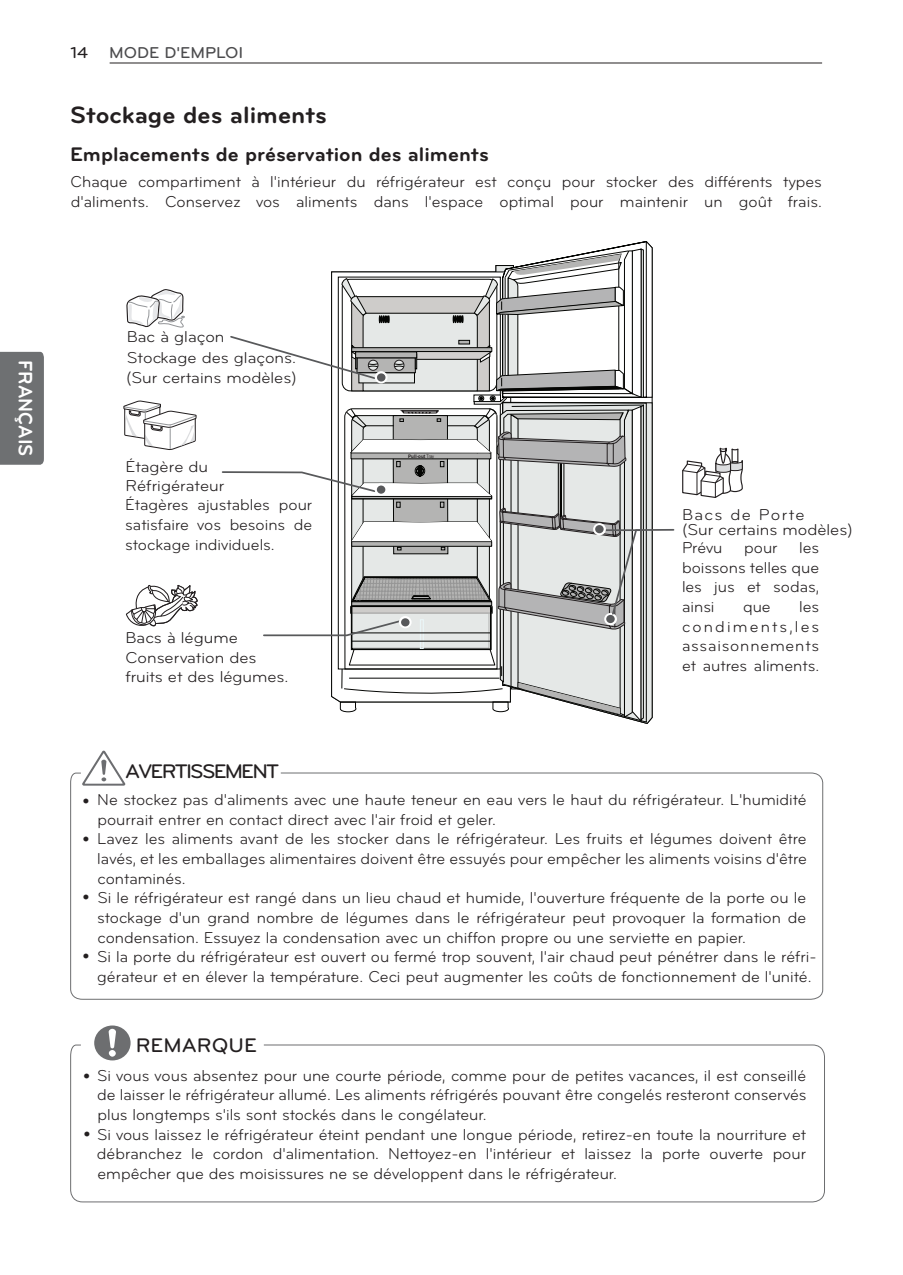
<style>
.page{position:relative;width:903px;height:1275px;background:#fff}
.page>*{position:absolute;margin:0;border:0;box-sizing:border-box;transform-origin:0 0}
.t1{font:700 24.5px "Bryant LG";color:#231f20;scale:1.04 1}
.t2{font:700 20.47px "Bryant LG";color:#231f20;scale:1.04 1}
.t3{font:500 20.47px "Bryant LG";letter-spacing:-.085em;color:#231f20;scale:1.04 1}
.t4{font:500 20.47px "Bryant LG";color:#231f20;scale:1.04 1}
.t5{font:700 20.12px "Bryant LG";color:#fff;scale:.96 1}
.t6{font:16.45px/19.6px "Bryant LG";color:#231f20;text-align:justify}
.t7{font:16.28px/19.6px "Bryant LG";color:#231f20;scale:1.04 1}
.t8{font:16.28px "Bryant LG";color:#201d1e;scale:1.04 1}
.t9{font:500 16.28px "Bryant LG";color:#4b4b4d;scale:1.04 1}
.t10{font:16.28px "Bryant LG";letter-spacing:.08em;color:#231f20;scale:1.04 1}
.t11{font:500 16.28px "Bryant LG";color:#231f20;scale:1.04 1}
.t12{font:16.28px "Wingdings";color:#231f20;scale:1.04 1}
.t13{font:700 4.73px "Arial";color:#231f20;scale:.96 1}
.s1{font-family:"Arial Narrow";font-weight:400}
</style>
<div class="page">
<div style="left:0;top:352px;width:44px;height:113px;background:#6e7072"></div>
<hr style="left:110px;top:63px;width:712px;height:1px;background:#231f20">
<svg style="left:89px;top:751px;width:29px;height:21px"></svg>
<svg style="left:70px;top:772px;width:753px;height:228px"></svg>
<svg style="left:94px;top:1025px;width:37px;height:19px"></svg>
<svg style="left:70px;top:1044px;width:755px;height:159px"></svg>
<svg style="left:123px;top:400px;width:74px;height:50px"></svg>
<svg style="left:126px;top:584px;width:72px;height:43px"></svg>
<svg style="left:126px;top:289px;width:59px;height:39px"></svg>
<svg style="left:682px;top:447px;width:61px;height:51px"></svg>
<svg style="left:221px;top:241px;width:454px;height:483px"></svg>
<div style="left:375px;top:483px;width:12px;height:13px;background:#fff;border-radius:50%"></div>
<div style="left:377px;top:485px;width:8px;height:9px;background:#58595b;border-radius:50%"></div>
<p class="t11" style="left:71px;top:43px;width:18px">14</p>
<p class="t9" style="left:109px;top:43px;width:131px">MODE D'EMPLOI</p>
<h1 class="t1" style="left:70px;top:99px;width:248px">Stockage des aliments</h1>
<p class="t2" style="left:70px;top:141px;width:404px">Emplacements de préservation des aliments</p>
<p class="t6" style="left:71px;top:172px;width:753px">Chaque compartiment à l'intérieur du réfrigérateur est conçu pour stocker des différents types d'aliments. Conservez vos aliments dans l'espace optimal pour maintenir un goût frais.</p>
<p class="t5" style="left:38px;top:360px;width:102px;rotate:90deg">FRANÇAIS</p>
<p class="t8" style="left:127px;top:327px;width:95px">Bac à glaçon</p>
<p class="t7" style="left:126px;top:347px;width:166px;line-height:20.1px">Stockage des glaçons. (Sur certains modèles)</p>
<p class="t7" style="left:125px;top:456px;width:97px">Étagère du<br>Réfrigérateur</p>
<p class="t6" style="left:125px;top:495px;width:189px">Étagères ajustables pour satisfaire vos besoins de stockage individuels.</p>
<p class="t8" style="left:126px;top:628px;width:110px">Bacs à légume</p>
<p class="t7" style="left:126px;top:648px;width:158px">Conservation des fruits et des légumes.</p>
<p class="t3" style="left:125px;top:758px;width:149px">AVERTISSEMENT</p>
<p class="t13" style="left:408px;top:453px;width:28px">Pull-out <span class="s1">Tray</span></p>
<p class="t10" style="left:682px;top:505px;width:120px">Bacs de Porte</p>
<p class="t7" style="left:682px;top:519px;width:166px">(Sur certains modèles)</p>
<p class="t6" style="left:682px;top:538px;width:139px;text-indent:117px">les boissons telles que les jus et sodas, ainsi</p>
<p class="t6" style="left:682px;top:538px;width:42px">Prévu</p>
<p class="t6" style="left:744px;top:538px;width:35px">pour</p>
<p class="t6" style="left:682px;top:597px;width:139px;text-indent:117px">les condiments,les assaisonnements et autres aliments.</p>
<p class="t6" style="left:743px;top:597px;width:29px">que</p>
<p class="t6" style="left:97px;top:790px;width:711px">Ne stockez pas d'aliments avec une haute teneur en eau vers le haut du réfrigérateur. L'humidité</p>
<p class="t12" style="left:82px;top:792px;width:9px">•</p>
<p class="t6" style="left:82px;top:829px;width:726px">• Lavez les aliments avant de les stocker dans le réfrigérateur. Les fruits et légumes doivent être</p>
<p class="t6" style="left:97px;top:810px;width:400px">pourrait entrer en contact direct avec l'air froid et geler.</p>
<p class="t6" style="left:97px;top:849px;width:711px">lavés, et les emballages alimentaires doivent être essuyés pour empêcher les aliments voisins d'être</p>
<p class="t6" style="left:97px;top:869px;width:90px">contaminés.</p>
<p class="t6" style="left:82px;top:888px;width:725px">• Si le réfrigérateur est rangé dans un lieu chaud et humide, l'ouverture fréquente de la porte ou le</p>
<p class="t6" style="left:97px;top:908px;width:711px">stockage d'un grand nombre de légumes dans le réfrigérateur peut provoquer la formation de</p>
<p class="t6" style="left:97px;top:927px;width:650px">condensation. Essuyez la condensation avec un chiffon propre ou une serviette en papier.</p>
<p class="t6" style="left:82px;top:947px;width:736px">• Si la porte du réfrigérateur est ouvert ou fermé trop souvent, l'air chaud peut pénétrer dans le réfri-</p>
<p class="t6" style="left:97px;top:967px;width:716px">gérateur et en élever la température. Ceci peut augmenter les coûts de fonctionnement de l'unité.</p>
<p class="t4" style="left:136px;top:1033px;width:118px">REMARQUE</p>
<p class="t6" style="left:83px;top:1065px;width:725px">• Si vous vous absentez pour une courte période, comme pour de petites vacances, il est conseillé</p>
<p class="t6" style="left:97px;top:1085px;width:711px">de laisser le réfrigérateur allumé. Les aliments réfrigérés pouvant être congelés resteront conservés</p>
<p class="t6" style="left:97px;top:1104px;width:391px">plus longtemps s'ils sont stockés dans le congélateur.</p>
<p class="t6" style="left:83px;top:1124px;width:725px">• Si vous laissez le réfrigérateur éteint pendant une longue période, retirez-en toute la nourriture et</p>
<p class="t6" style="left:97px;top:1144px;width:711px">débranchez le cordon d'alimentation. Nettoyez-en l'intérieur et laissez la porte ouverte pour</p>
<p class="t6" style="left:97px;top:1163px;width:521px">empêcher que des moisissures ne se développent dans le réfrigérateur.</p>
</div>
